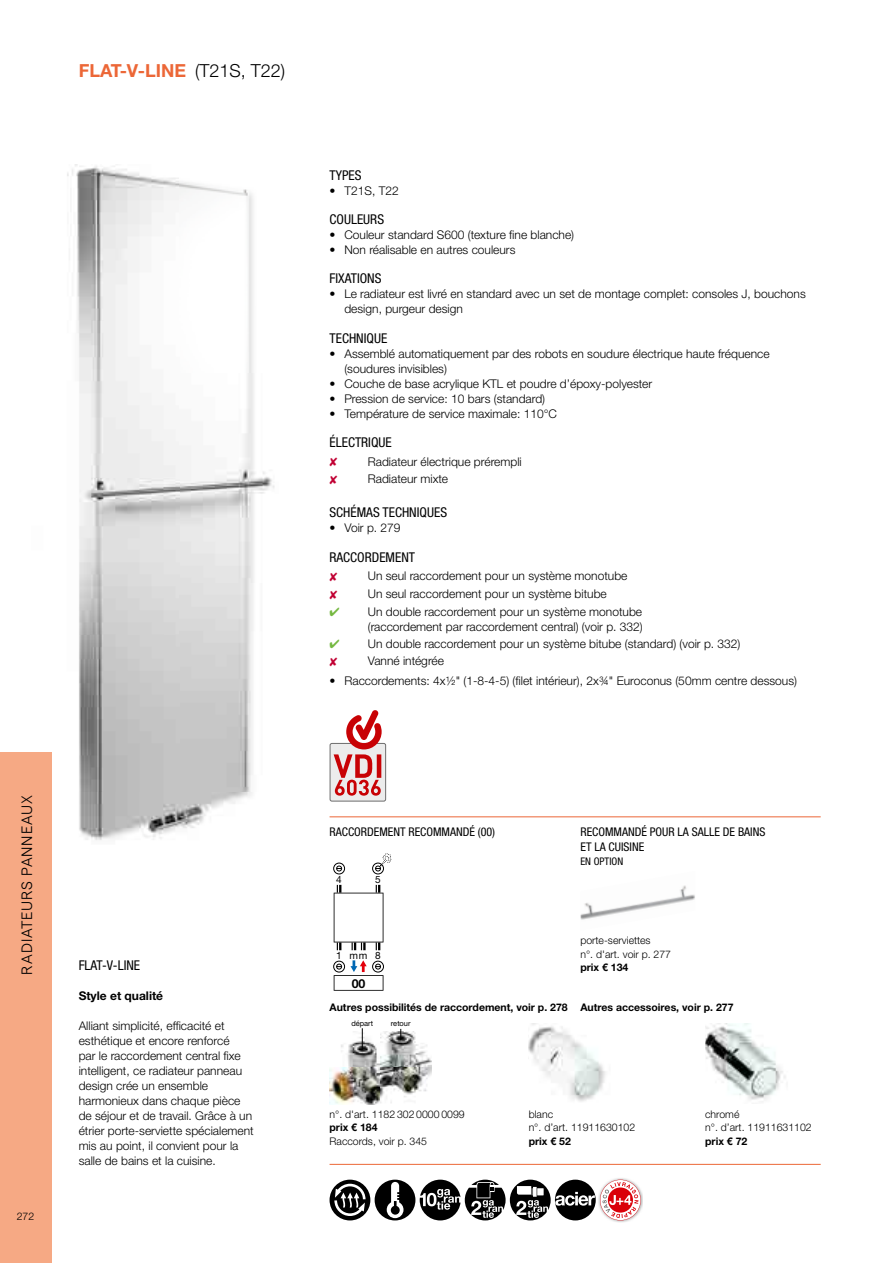
<style>
.page{position:relative;width:893px;height:1263px;background:#fff}
.page>*{position:absolute;margin:0;border:0;box-sizing:border-box;transform-origin:0 0}
.t1{font:700 18px "Helvetica Neue LTW1 G";color:#ec6737}
.t2{font:300 15px "Matter";letter-spacing:.06em;color:#000}
.t3{font:condensed 13.5px "Helvetica Neue LTW1 G";color:#000}
.t4{font:700 12.3px "Helvetica Neue LTW1 G";color:#000}
.t5{font:300 12px/15px "Helvetica Neue LTW1 G";color:#000}
.t6{font:condensed 12px/15px "Helvetica Neue LTW1 G";color:#000}
.t7{font:700 12px "Helvetica Neue LTW1 G";color:#000}
.t8{font:300 10.5px/13.5px "Helvetica Neue LTW1 G";color:#000}
.t9{font:700 10.5px "Helvetica Neue LTW1 G";color:#000}
.t10{font:condensed 10.5px "Helvetica Neue LTW1 G";color:#000}
.t11{font:10.05px "Helvetica Neue LTW1 G";color:#000}
.t12{font:7.5px "Helvetica Neue LTW1 G";color:#000}
.s1{font-weight:300;color:#000}
.s2{color:#75b841}
</style>
<div class="page">
<img style="left:51px;top:845px;width:1px;height:66px">
<img style="left:31px;top:165px;width:244px;height:680px">
<img style="left:330px;top:1031px;width:102px;height:73px">
<img style="left:580px;top:885px;width:115px;height:35px">
<hr style="left:330px;top:1164px;width:491px;height:1px;background:#ec6737">
<hr style="left:330px;top:816px;width:491px;height:1px;background:#ec6737">
<svg style="left:334px;top:885px;width:49px;height:65px"></svg>
<div style="left:372px;top:961px;width:12px;height:11px;border:1px solid #000;border-radius:50%"></div>
<div style="left:333px;top:961px;width:12px;height:11px;border:1px solid #000;border-radius:50%"></div>
<div style="left:372px;top:863px;width:12px;height:11px;border:1px solid #000;border-radius:50%"></div>
<svg style="left:375px;top:853px;width:16px;height:18px"></svg>
<div style="left:333px;top:863px;width:12px;height:11px;border:1px solid #000;border-radius:50%"></div>
<svg style="left:336px;top:866px;width:6px;height:5px"></svg>
<svg style="left:334px;top:960px;width:49px;height:31px"></svg>
<div style="left:330px;top:743px;width:56px;height:58px;background:#ececec;border-radius:2px"></div>
<div style="left:330px;top:743px;width:56px;height:58px;border:1px solid #6e6e6e;border-radius:2px"></div>
<svg style="left:334px;top:710px;width:48px;height:86px"></svg>
<img style="left:529px;top:1023px;width:77px;height:79px">
<img style="left:705px;top:1023px;width:81px;height:79px">
<img style="left:611px;top:1178px;width:32px;height:44px">
<svg style="left:330px;top:1179px;width:311px;height:41px"></svg>
<svg style="left:362px;top:1028px;width:1px;height:22px"></svg>
<div style="left:0;top:753px;width:51px;height:510px;background:#f6a984"></div>
<p class="t2" style="left:16px;top:974px;width:181px;rotate:-90deg">RADIATEURS PANNEAUx</p>
<p class="t8" style="left:17px;top:1210px;width:19px">272</p>
<h1 class="t1" style="left:79px;top:59px;width:208px">FLat-V-LINE <span class="s1">( T21S , T22 )</span></h1>
<p class="t3" style="left:330px;top:167px;width:33px">TYPES</p>
<p class="t5" style="left:330px;top:183px;width:71px">• T21S, T22</p>
<p class="t3" style="left:330px;top:211px;width:56px">COULEURS</p>
<p class="t5" style="left:330px;top:227px;width:246px">• Couleur standard S600 (texture fine blanche)</p>
<p class="t5" style="left:330px;top:242px;width:187px">• Non réalisable en autres couleurs</p>
<p class="t3" style="left:330px;top:270px;width:54px">FIXATIONS</p>
<p class="t5" style="left:344px;top:286px;width:463px;text-indent:-15px">• Le radiateur est livré en standard avec un set de montage complet: consoles J, bouchons design, purgeur design</p>
<p class="t3" style="left:330px;top:330px;width:59px">TECHNIQUE</p>
<p class="t5" style="left:344px;top:346px;width:427px;text-indent:-15px">• Assemblé automatiquement par des robots en soudure électrique haute fréquence (soudures invisibles)</p>
<p class="t5" style="left:330px;top:376px;width:324px">• Couche de base acrylique KTL et poudre d’époxy-polyester</p>
<p class="t5" style="left:330px;top:391px;width:217px">• Pression de service: 10 bars (standard)</p>
<p class="t5" style="left:330px;top:406px;width:229px">• Température de service maximale: 110°C</p>
<p class="t3" style="left:330px;top:434px;width:64px">ÉLECTRIQUE</p>
<p class="t5" style="left:368px;top:454px;width:156px">Radiateur électrique prérempli</p>
<p class="t5" style="left:368px;top:471px;width:82px">Radiateur mixte</p>
<p class="t3" style="left:330px;top:505px;width:119px">SCHÉMAS TECHNIQUES</p>
<p class="t5" style="left:330px;top:520px;width:73px">• Voir p. 279</p>
<p class="t3" style="left:330px;top:549px;width:87px">RACCORDEMENT</p>
<p class="t5" style="left:368px;top:568px;width:261px">Un seul raccordement pour un système monotube</p>
<p class="t5" style="left:368px;top:586px;width:240px">Un seul raccordement pour un système bitube</p>
<p class="t5" style="left:330px;top:604px;width:315px;text-align:right"><span class="s2">✔</span> Un double raccordement pour un système monotube (raccordement par raccordement central) (voir p. 332)</p>
<p class="t5" style="left:330px;top:636px;width:412px"><span class="s2">✔</span> Un double raccordement pour un système bitube (standard) (voir p. 332)</p>
<p class="t5" style="left:368px;top:653px;width:78px">Vanné intégrée</p>
<p class="t5" style="left:330px;top:673px;width:469px">• Raccordements: 4x½" (1-8-4-5) (filet intérieur), 2x¾" Euroconus (50mm centre dessous)</p>
<p class="t6" style="left:330px;top:824px;width:167px">RACCORDEMENT RECOMMANDÉ ( 00 )</p>
<p class="t11" style="left:336px;top:873px;width:7px">4</p>
<p class="t11" style="left:375px;top:873px;width:7px">5</p>
<p class="t6" style="left:580px;top:824px;width:186px">RECOMMANDÉ POUR LA SALLE DE BAINS<br>ET LA CUISINE</p>
<p class="t10" style="left:580px;top:855px;width:44px">EN OPTION</p>
<p class="t8" style="left:580px;top:933px;width:92px">porte-serviettes<br>n°. d'art. voir p. 277</p>
<p class="t11" style="left:336px;top:949px;width:33px">1 mm</p>
<p class="t4" style="left:352px;top:975px;width:15px">00</p>
<p class="t11" style="left:375px;top:949px;width:7px">8</p>
<p class="t3" style="left:79px;top:957px;width:63px">FLAT-V-LINE</p>
<p class="t9" style="left:580px;top:961px;width:50px">prix € 134</p>
<p class="t7" style="left:79px;top:988px;width:86px">style et qualité</p>
<p class="t5" style="left:79px;top:1018px;width:177px">Alliant simplicité, efficacité et esthétique et encore renforcé<br>par le raccordement central fixe intelligent, ce radiateur panneau design crée un ensemble harmonieux dans chaque pièce de séjour et de travail. Grâce à un étrier porte-serviette spécialement mis au point, il convient pour la salle de bains et la cuisine.</p>
<p class="t9" style="left:330px;top:1001px;width:405px">autres possibilités de raccordement, voir p. 278 autres accessoires, voir p. 277</p>
<p class="t12" style="left:351px;top:1019px;width:23px">départ</p>
<p class="t12" style="left:391px;top:1019px;width:21px">retour</p>
<p class="t8" style="left:705px;top:1107px;width:108px">chromé<br>n°. d’art. 11911631102</p>
<p class="t9" style="left:705px;top:1134px;width:44px">prix € 72</p>
<p class="t8" style="left:529px;top:1107px;width:108px">blanc<br>n°. d’art. 11911630102</p>
<p class="t9" style="left:529px;top:1134px;width:44px">prix € 52</p>
<p class="t8" style="left:330px;top:1107px;width:137px">n°. d'art. 1182 302 0000 0099</p>
<p class="t9" style="left:330px;top:1121px;width:50px">prix € 184</p>
<p class="t8" style="left:330px;top:1134px;width:99px">Raccords, voir p. 345</p>
</div>
